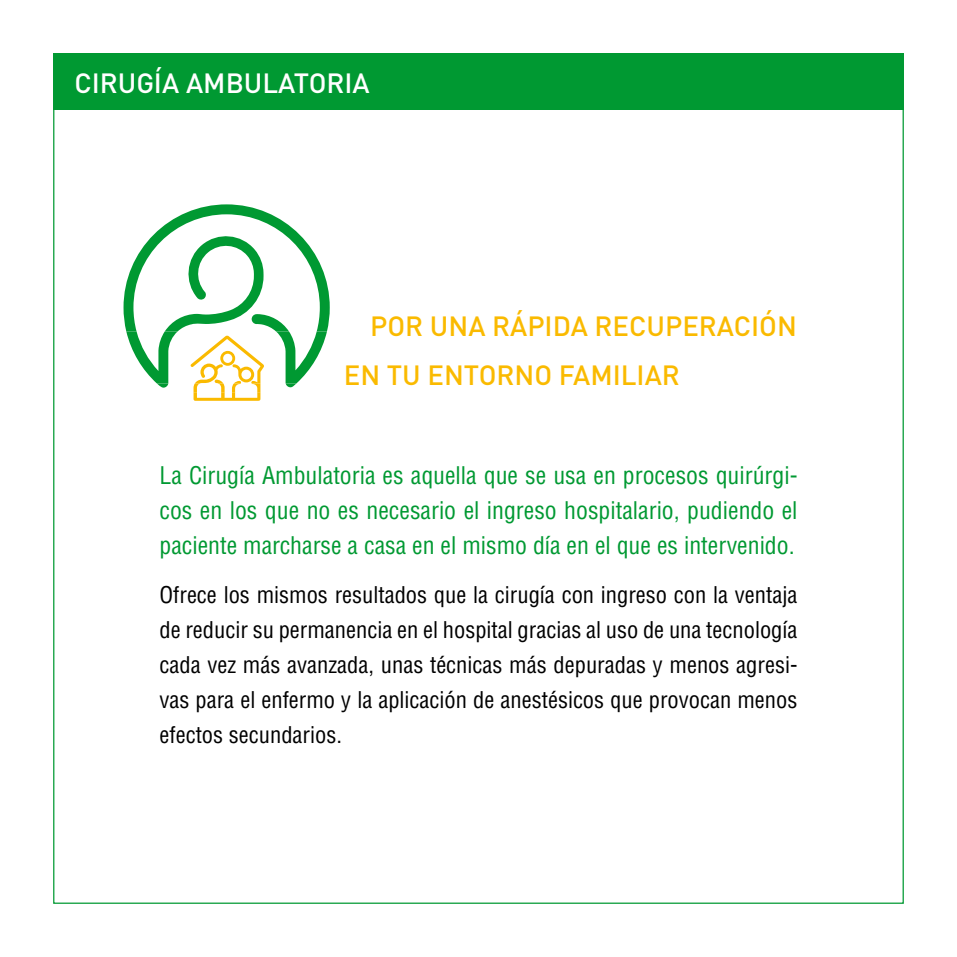
<style>
.page{position:relative;width:957px;height:957px;background:#fff}
.page>*{position:absolute;margin:0;border:0;box-sizing:border-box;transform-origin:0 0}
.t1{font:500 27.5px/49.2px "DIN";color:#faba00}
.t2{font:500 27.5px "DIN";color:#fff}
.t3{font:condensed 23.75px/35px "Helvetica";color:#009932;text-align:justify}
.t4{font:condensed 22.5px/35px "Helvetica";color:#000;text-align:justify}
</style>
<div class="page">
<div style="left:53px;top:53px;width:851px;height:57px;background:#009932"></div>
<svg style="left:123px;top:204px;width:207px;height:197px"></svg>
<div style="left:223px;top:354px;width:9px;height:9px;background:#fff;border-radius:50%"></div>
<p class="t2" style="left:74px;top:65px;width:297px">CIRUGÍA AMBULATORIA</p>
<p class="t1" style="left:344px;top:300px;width:454px;text-indent:26px">POR UNA RÁPIDA RECUPERACIÓN<br>EN TU ENTORNO FAMILIAR</p>
<p class="t3" style="left:159px;top:457px;width:639px">La Cirugía Ambulatoria es aquella que se usa en procesos quirúrgi&shy;cos en los que no es necesario el ingreso hospitalario, pudiendo el paciente marcharse a casa en el mismo día en el que es intervenido.</p>
<p class="t4" style="left:159px;top:577px;width:639px">Ofrece los mismos resultados que la cirugía con ingreso con la ventaja de reducir su permanencia en el hospital gracias al uso de una tecnología cada vez más avanzada, unas técnicas más depuradas y menos agresi&shy;vas para el enfermo y la aplicación de anestésicos que provocan menos efectos secundarios.</p>
</div>
